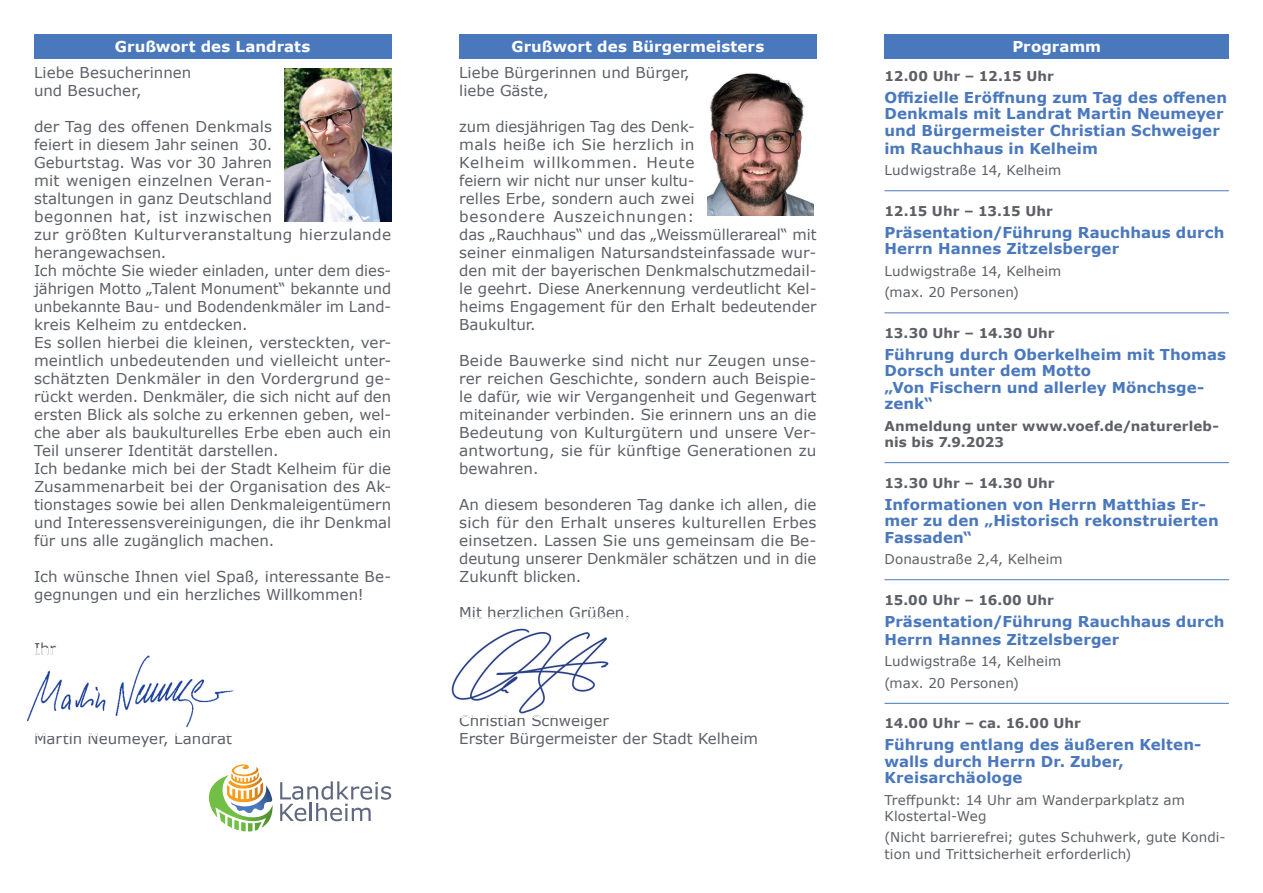
<style>
.page{position:relative;width:1263px;height:893px;background:#fff}
.page>*{position:absolute;margin:0;border:0;box-sizing:border-box;transform-origin:0 0}
.t1{font:15px/18px "Verdana";color:#5c6066}
.t2{font:700 15px/16.5px "Verdana";letter-spacing:.005em;color:#4a78bd}
.t3{font:700 15px "Verdana";letter-spacing:.005em;color:#fff}
.t4{font:13.5px/21.6px "Verdana";letter-spacing:.01em;color:#5c6066}
.t5{font:700 13.5px/16.2px "Verdana";letter-spacing:.005em;color:#5c6066}
</style>
<div class="page">
<div style="left:884px;top:34px;width:345px;height:24px;background:#4a78bd"></div>
<hr style="left:884px;top:190px;width:345px;height:1px;background:#4a78bd">
<hr style="left:884px;top:312px;width:345px;height:1px;background:#4a78bd">
<hr style="left:884px;top:462px;width:345px;height:1px;background:#4a78bd">
<hr style="left:884px;top:579px;width:345px;height:1px;background:#4a78bd">
<hr style="left:884px;top:703px;width:345px;height:1px;background:#4a78bd">
<div style="left:34px;top:34px;width:357px;height:24px;background:#4a78bd"></div>
<div style="left:459px;top:34px;width:357px;height:24px;background:#4a78bd"></div>
<img style="left:285px;top:68px;width:106px;height:153px">
<img style="left:707px;top:73px;width:107px;height:142px">
<img style="left:27px;top:654px;width:207px;height:73px">
<img style="left:35px;top:649px;width:18px;height:5px">
<img style="left:35px;top:733px;width:194px;height:3px">
<svg style="left:209px;top:764px;width:64px;height:67px"></svg>
<svg style="left:280px;top:781px;width:111px;height:40px"></svg>
<img style="left:451px;top:618px;width:176px;height:96px">
<img style="left:461px;top:618px;width:167px;height:3px">
<img style="left:460px;top:715px;width:123px;height:3px">
<p class="t3" style="left:115px;top:36px;width:197px">Grußwort des Landrats</p>
<p class="t1" style="left:34px;top:64px;width:159px">Liebe Besucherinnen und Besucher,</p>
<p class="t1" style="left:34px;top:118px;width:359px">der Tag des offenen Denkmals<br>feiert in diesem Jahr seinen 30.<br>Geburtstag. Was vor 30 Jahren<br>mit wenigen einzelnen Veran-<br>staltungen in ganz Deutschland<br>begonnen hat, ist inzwischen<br>zur größten Kulturveranstaltung hierzulande herangewachsen.<br>Ich möchte Sie wieder einladen, unter dem dies&shy;jährigen Motto „Talent Monument“ bekannte und unbekannte Bau- und Bodendenkmäler im Land&shy;kreis Kelheim zu entdecken.<br>Es sollen hierbei die kleinen, versteckten, ver&shy;meintlich unbedeutenden und vielleicht unter&shy;schätzten Denkmäler in den Vordergrund ge&shy;rückt werden. Denkmäler, die sich nicht auf den ersten Blick als solche zu erkennen geben, wel&shy;che aber als baukulturelles Erbe eben auch ein Teil unserer Identität darstellen.<br>Ich bedanke mich bei der Stadt Kelheim für die Zusammenarbeit bei der Organisation des Ak&shy;tionstages sowie bei allen Denkmaleigentümern und Interessensvereinigungen, die ihr Denkmal für uns alle zugänglich machen.</p>
<p class="t1" style="left:34px;top:568px;width:359px">Ich wünsche Ihnen viel Spaß, interessante Be&shy;gegnungen und ein herzliches Willkommen!</p>
<p class="t1" style="left:34px;top:640px;width:23px">Ihr</p>
<p class="t1" style="left:34px;top:730px;width:200px">Martin Neumeyer, Landrat</p>
<p class="t3" style="left:511px;top:36px;width:254px">Grußwort des Bürgermeisters</p>
<p class="t1" style="left:459px;top:64px;width:232px">Liebe Bürgerinnen und Bürger, liebe Gäste,</p>
<p class="t1" style="left:459px;top:118px;width:359px">zum diesjährigen Tag des Denk-<br>mals heiße ich Sie herzlich in<br>Kelheim willkommen. Heute<br>feiern wir nicht nur unser kultu-<br>relles Erbe, sondern auch zwei<br>besondere Auszeichnungen:<br>das „Rauchhaus“ und das „Weissmüllerareal“ mit seiner einmaligen Natursandsteinfassade wur&shy;den mit der bayerischen Denkmalschutzmedail&shy;le geehrt. Diese Anerkennung verdeutlicht Kel&shy;heims Engagement für den Erhalt bedeutender Baukultur.</p>
<p class="t1" style="left:459px;top:352px;width:359px;text-align:justify">Beide Bauwerke sind nicht nur Zeugen unse&shy;rer reichen Geschichte, sondern auch Beispie&shy;le dafür, wie wir Vergangenheit und Gegenwart miteinander verbinden. Sie erinnern uns an die Bedeutung von Kulturgütern und unsere Ver&shy;antwortung, sie für künftige Generationen zu bewahren.</p>
<p class="t1" style="left:459px;top:496px;width:359px;text-align:justify">An diesem besonderen Tag danke ich allen, die sich für den Erhalt unseres kulturellen Erbes einsetzen. Lassen Sie uns gemeinsam die Be&shy;deutung unserer Denkmäler schätzen und in die Zukunft blicken.</p>
<p class="t1" style="left:459px;top:604px;width:172px">Mit herzlichen Grüßen,</p>
<p class="t1" style="left:459px;top:712px;width:300px">Christian Schweiger<br>Erster Bürgermeister der Stadt Kelheim</p>
<p class="t3" style="left:1012px;top:36px;width:90px">Programm</p>
<p class="t5" style="left:884px;top:67px;width:171px">12.00 Uhr – 12.15 Uhr</p>
<p class="t2" style="left:884px;top:89px;width:344px">Offizielle Eröffnung zum Tag des offenen<br>Denkmals mit Landrat Martin Neumeyer und Bürgermeister Christian Schweiger</p>
<p class="t2" style="left:884px;top:140px;width:215px">im Rauchhaus in Kelheim</p>
<p class="t4" style="left:884px;top:159px;width:178px">Ludwigstraße 14, Kelheim</p>
<p class="t5" style="left:884px;top:202px;width:170px">12.15 Uhr – 13.15 Uhr</p>
<p class="t2" style="left:884px;top:224px;width:341px">Präsentation/Führung Rauchhaus durch<br>Herrn Hannes Zitzelsberger</p>
<p class="t4" style="left:884px;top:260px;width:178px">Ludwigstraße 14, Kelheim (max. 20 Personen)</p>
<p class="t5" style="left:884px;top:325px;width:171px">13.30 Uhr – 14.30 Uhr</p>
<p class="t2" style="left:884px;top:346px;width:343px">Führung durch Oberkelheim mit Thomas<br>Dorsch unter dem Motto<br>„Von Fischern und allerley Mönchsge&shy;zenk“</p>
<p class="t5" style="left:884px;top:417px;width:336px">Anmeldung unter www.voef.de/naturerleb&shy;nis bis 7.9.2023</p>
<p class="t5" style="left:884px;top:474px;width:171px">13.30 Uhr – 14.30 Uhr</p>
<p class="t2" style="left:884px;top:495px;width:336px">Informationen von Herrn Matthias Er&shy;mer zu den „Historisch rekonstruierten<br>Fassaden“</p>
<p class="t4" style="left:884px;top:548px;width:180px">Donaustraße 2,4, Kelheim</p>
<p class="t5" style="left:884px;top:591px;width:171px">15.00 Uhr – 16.00 Uhr</p>
<p class="t2" style="left:884px;top:612px;width:341px;line-height:18px">Präsentation/Führung Rauchhaus durch<br>Herrn Hannes Zitzelsberger</p>
<p class="t4" style="left:884px;top:650px;width:178px">Ludwigstraße 14, Kelheim (max. 20 Personen)</p>
<p class="t5" style="left:884px;top:715px;width:198px">14.00 Uhr – ca. 16.00 Uhr</p>
<p class="t2" style="left:884px;top:736px;width:318px">Führung entlang des äußeren Kelten&shy;walls durch Herrn Dr. Zuber,<br>Kreisarchäologe</p>
<p class="t4" style="left:884px;top:792px;width:302px;line-height:16.2px">Treffpunkt: 14 Uhr am Wanderparkplatz am<br>Klostertal-Weg</p>
<p class="t4" style="left:884px;top:829px;width:343px;line-height:16.5px">(Nicht barrierefrei; gutes Schuhwerk, gute Kondi&shy;tion und Trittsicherheit erforderlich)</p>
</div>
